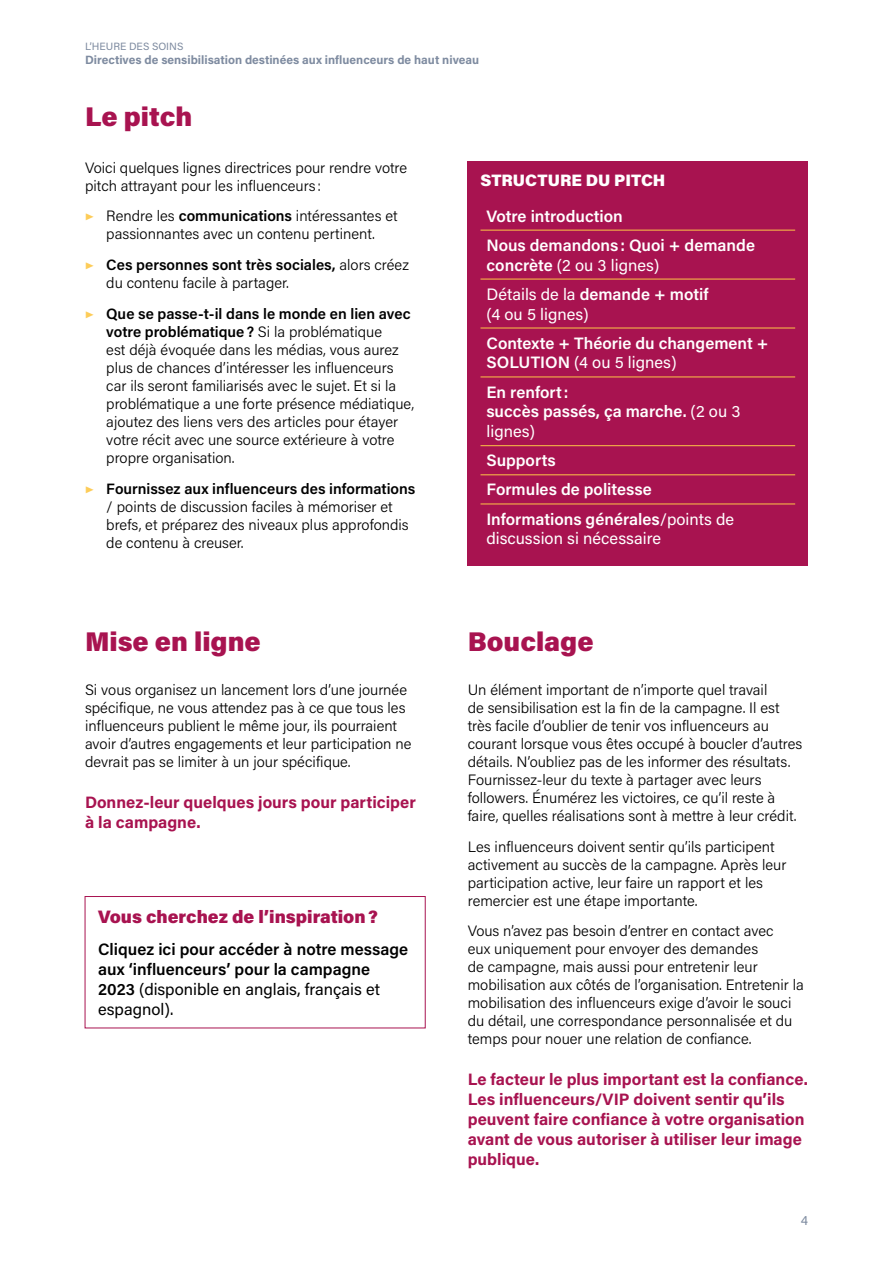
<style>
.page{position:relative;width:893px;height:1263px;background:#fff}
.page>*{position:absolute;margin:0;border:0;box-sizing:border-box;transform-origin:0 0}
.TIT_1_1{font:900 27px "Acumin Pro";color:#a81350}
.TIT_04{font:900 18px "Acumin Pro";color:#a81350}
.TIT_04-2{font:700 16.5px/19.8px "Acumin Pro";color:#a81350}
.TXT{font:600 16.5px/19.8px "Acumin Pro";color:#fff}
.TIT_04-3{font:600 16.5px/19.8px "Acumin Pro";color:#000}
.TXT-2{font:16.5px/19.8px "Acumin Pro";color:#fff}
.TIT_03{font:900 16.5px "Acumin Pro";color:#fff}
.TXT-3{font:300 15px/18px "Acumin Pro";color:#000}
.t1{font:13.5px "Acumin Pro";color:#7e8ba0}
.t2{font:700 12px "Acumin Pro";color:#7e8ba0}
.t3{font:10.5px "Acumin Pro";letter-spacing:.005em;color:#7e8ba0}
.s1{font-family:"Acumin Pro Cond";color:#fdcc58}
.s2{font-weight:600}
.s3{font-weight:400}
</style>
<div class="page">
<div style="left:468px;top:162px;width:340px;height:404px;background:#a81350"></div>
<hr style="left:480px;top:230px;width:315px;height:1px;background:#fdc646">
<hr style="left:480px;top:279px;width:315px;height:1px;background:#fdc646">
<hr style="left:480px;top:328px;width:315px;height:1px;background:#fdc646">
<hr style="left:480px;top:377px;width:315px;height:1px;background:#fdc646">
<hr style="left:480px;top:445px;width:315px;height:1px;background:#fdc646">
<hr style="left:480px;top:474px;width:315px;height:1px;background:#fdc646">
<hr style="left:480px;top:504px;width:315px;height:1px;background:#fdc646">
<div style="left:85px;top:896px;width:341px;height:132px;border:1px solid #a81350"></div>
<p class="t3" style="left:85px;top:39px;width:100px">L’HEURE DES SOINS</p>
<p class="t2" style="left:85px;top:52px;width:396px">Directives de sensibilisation destinées aux influenceurs de haut niveau</p>
<p class="TIT_1_1" style="left:85px;top:98px;width:109px">Le pitch</p>
<p class="TXT-3" style="left:85px;top:158px;width:324px">Voici quelques lignes directrices pour rendre votre pitch attrayant pour les influenceurs :</p>
<p class="TXT-3" style="left:85px;top:207px;width:314px;text-align:center"><span class="s1">▶</span> Rendre les <span class="s2">communications</span> intéressantes et passionnantes avec un contenu pertinent.</p>
<p class="TXT-3" style="left:106px;top:255px;width:304px;text-indent:-21px"><span class="s1">▶</span> <span class="s2">Ces personnes sont très sociales,</span> alors créez du contenu facile à partager.</p>
<p class="TXT-3" style="left:106px;top:304px;width:310px;text-indent:-21px"><span class="s1">▶</span> <span class="s2">Que se passe-t-il dans le monde en lien avec votre problématique?</span> Si la problématique<br>est déjà évoquée dans les médias, vous aurez plus de chances d’intéresser les influenceurs car ils seront familiarisés avec le sujet. Et si la problématique a une forte présence médiatique, ajoutez des liens vers des articles pour étayer votre récit avec une source extérieure à votre propre organisation.</p>
<p class="TXT-3" style="left:106px;top:479px;width:310px;text-indent:-21px"><span class="s1">▶</span> <span class="s2">Fournissez aux influenceurs des informations </span>/ points de discussion faciles à mémoriser et brefs, et préparez des niveaux plus approfondis de contenu à creuser.</p>
<p class="TIT_1_1" style="left:85px;top:623px;width:177px">Mise en ligne</p>
<p class="TXT-3" style="left:85px;top:680px;width:328px">Si vous organisez un lancement lors d’une journée spécifique, ne vous attendez pas à ce que tous les influenceurs publient le même jour, ils pourraient avoir d’autres engagements et leur participation ne devrait pas se limiter à un jour spécifique.</p>
<p class="TIT_04-2" style="left:85px;top:791px;width:332px">Donnez-leur quelques jours pour participer à la campagne.</p>
<p class="TIT_04" style="left:98px;top:904px;width:281px">Vous cherchez de l’inspiration?</p>
<p class="TIT_04-3" style="left:98px;top:939px;width:312px">Cliquez ici pour accéder à notre message aux ‘influenceurs’ pour la campagne<br>2023 <span class="s3">(disponible en anglais, français et espagnol).</span></p>
<p class="TIT_03" style="left:480px;top:169px;width:186px">STRUCTURE DU PITCH</p>
<p class="TXT" style="left:486px;top:205px;width:138px">Votre introduction</p>
<p class="TXT" style="left:486px;top:234px;width:270px">Nous demandons: Quoi + demande concrète <span class="s3">(2 ou 3 lignes)</span></p>
<p class="TXT-2" style="left:486px;top:283px;width:224px">Détails de la <span class="s2">demande + motif </span>(4 ou 5 lignes)</p>
<p class="TXT" style="left:486px;top:332px;width:284px">Contexte + Théorie du changement +<br>SOLUTION <span class="s3">(4 ou 5 lignes)</span></p>
<p class="TXT" style="left:486px;top:381px;width:255px">En renfort:<br>succès passés, ça marche. <span class="s3">(2 ou 3 lignes)</span></p>
<p class="TXT" style="left:486px;top:450px;width:71px">Supports</p>
<p class="TXT" style="left:486px;top:479px;width:167px">Formules de politesse</p>
<p class="TXT-2" style="left:486px;top:508px;width:249px"><span class="s2">Informations générales</span>/points de discussion si nécessaire</p>
<p class="TIT_1_1" style="left:468px;top:623px;width:127px">Bouclage</p>
<p class="TXT-3" style="left:468px;top:680px;width:336px">Un élément important de n’importe quel travail<br>de sensibilisation est la fin de la campagne. Il est très facile d’oublier de tenir vos influenceurs au courant lorsque vous êtes occupé à boucler d’autres détails. N’oubliez pas de les informer des résultats.<br>Fournissez-leur du texte à partager avec leurs followers. Énumérez les victoires, ce qu’il reste à faire, quelles réalisations sont à mettre à leur crédit.</p>
<p class="TXT-3" style="left:468px;top:837px;width:320px">Les influenceurs doivent sentir qu’ils participent activement au succès de la campagne. Après leur participation active, leur faire un rapport et les remercier est une étape importante.</p>
<p class="TXT-3" style="left:468px;top:921px;width:337px">Vous n’avez pas besoin d’entrer en contact avec<br>eux uniquement pour envoyer des demandes<br>de campagne, mais aussi pour entretenir leur mobilisation aux côtés de l’organisation. Entretenir la mobilisation des influenceurs exige d’avoir le souci du détail, une correspondance personnalisée et du temps pour nouer une relation de confiance.</p>
<p class="TIT_04-2" style="left:468px;top:1069px;width:342px">Le facteur le plus important est la confiance.<br>Les influenceurs/VIP doivent sentir qu’ils peuvent faire confiance à votre organisation avant de vous autoriser à utiliser leur image publique.</p>
<p class="t1" style="left:801px;top:1211px;width:9px">4</p>
</div>
